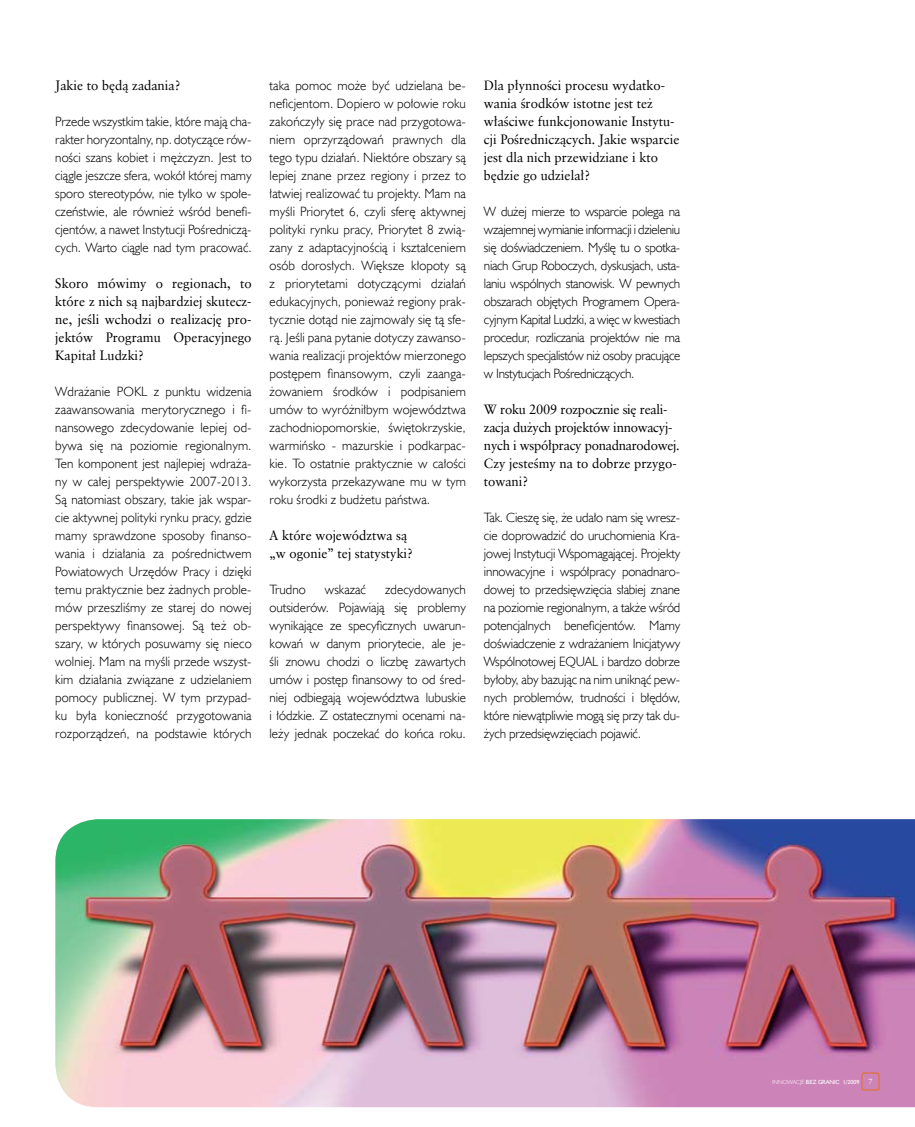
<style>
.page{position:relative;width:915px;height:1127px;background:#fff}
.page>*{position:absolute;margin:0;border:0;box-sizing:border-box;transform-origin:0 0}
.t1{font:13.5px/18px "Humanst 521 Lt EU";color:#000;text-align:justify}
.t2{font:13.5px/18px "Class Garmnd EU";color:#000}
.t3{font:13.5px/18px "Class Garmnd EU";letter-spacing:-.02em;color:#000}
.t4{font:6px "Humanst 521 EU";color:#fff}
.s1{font-family:"Humanst 521 Lt EU"}
.s2{font-family:"Class Garmnd EU";font-size:7.5px}
</style>
<div class="page">
<img style="left:55px;top:819px;width:859px;height:288px">
<div style="left:861px;top:1073px;width:17px;height:17px;border:1px solid #e36f1e;border-radius:2px"></div>
<p class="t2" style="left:55px;top:76px;width:127px">Jakie to będą zadania?</p>
<p class="t1" style="left:55px;top:112px;width:198px">Przede wszystkim takie, które mają cha&shy;rakter horyzontalny, np. dotyczące rów&shy;ności szans kobiet i mężczyzn. Jest to ciągle jeszcze sfera, wokół której mamy sporo stereotypów, nie tylko w społe&shy;czeństwie, ale również wśród benefi&shy;cjentów, a nawet Instytucji Pośredniczą&shy;cych. Warto ciągle nad tym pracować.</p>
<p class="t2" style="left:55px;top:274px;width:198px;text-align:justify">Skoro mówimy o regionach, to które z nich są najbardziej skutecz&shy;ne, jeśli wchodzi o realizację pro&shy;jektów Programu Operacyjnego Kapitał Ludzki?</p>
<p class="t1" style="left:55px;top:382px;width:198px">Wdrażanie POKL z punktu widzenia zaawansowania merytorycznego i fi&shy;nansowego zdecydowanie lepiej od&shy;bywa się na poziomie regionalnym.<br>Ten komponent jest najlepiej wdraża&shy;ny w całej perspektywie 2007-2013.<br>Są natomiast obszary, takie jak wspar&shy;cie aktywnej polityki rynku pracy, gdzie mamy sprawdzone sposoby finanso&shy;wania i działania za pośrednictwem Powiatowych Urzędów Pracy i dzięki temu praktycznie bez żadnych proble&shy;mów przeszliśmy ze starej do nowej perspektywy finansowej. Są też ob&shy;szary, w których posuwamy się nieco wolniej. M am na myśli przede wszyst&shy;kim działania związane z udzielaniem pomocy publicznej. W tym przypad&shy;ku była konieczność przygotowania rozporządzeń, na podstawie których</p>
<p class="t1" style="left:269px;top:76px;width:198px">taka pomoc może być udzielana be&shy;neficjentom. Dopiero w połowie roku zakończyły się prace nad przygotowa&shy;niem oprzyrządowań prawnych dla tego typu działań. Niektóre obszary są lepiej znane przez regiony i przez to łatwiej realizować tu projekty. M am na myśli Priorytet 6, czyli sferę aktywnej polityki rynku pracy, Priorytet 8 zwią&shy;zany z adaptacyjnością i kształceniem osób dorosłych. Większe kłopoty są z priorytetami dotyczącymi działań edukacyjnych, ponieważ regiony prak&shy;tycznie dotąd nie zajmowały się tą sfe&shy;rą. Jeśli pana pytanie dotyczy zawanso&shy;wania realizacji projektów mierzonego postępem finansowym, czyli zaanga&shy;żowaniem środków i podpisaniem umów to wyróżniłbym województwa zachodniopomorskie, świętokrzyskie, warmińsko - mazurskie i podkarpac&shy;kie. To ostatnie praktycznie w całości wykorzysta przekazywane mu w tym roku środki z budżetu państwa.</p>
<p class="t2" style="left:269px;top:526px;width:145px">A które województwa są „w ogonie” tej statystyki?</p>
<p class="t1" style="left:269px;top:580px;width:37px">Trudno</p>
<p class="t1" style="left:325px;top:580px;width:42px">wskazać</p>
<p class="t1" style="left:269px;top:580px;width:198px;text-indent:115px">zdecydowanych outsiderów. Pojawiają się problemy wynikające ze specyficznych uwarun&shy;kowań w danym priorytecie, ale je&shy;śli znowu chodzi o liczbę zawartych umów i postęp finansowy to od śred&shy;niej odbiegają województwa lubuskie i łódzkie. Z ostatecznymi ocenami na&shy;leży jednak poczekać do końca roku.</p>
<p class="t2" style="left:484px;top:76px;width:197px">Dla płynności procesu wydatko&shy;wania środków istotne jest też właściwe funkcjonowanie Instytu&shy;cji Pośredniczących. Jakie wsparcie jest dla nich przewidziane i kto będzie go udzielał?</p>
<p class="t1" style="left:484px;top:202px;width:198px">W dużej mierze to wsparcie polega na wzajemnej wymianie informacji i dzieleniu się doświadczeniem. Myślę tu o spotka&shy;niach Grup Roboczych, dyskusjach, usta&shy;laniu wspólnych stanowisk. W pewnych obszarach objętych Programem Opera&shy;cyjnym Kapitał Ludzki, a więc w kwestiach procedur, rozliczania projektów nie ma lepszych specjalistów niż osoby pracujące w Instytucjach Pośredniczących.</p>
<p class="t3" style="left:484px;top:400px;width:197px">W roku 2009 rozpocznie się reali&shy;zacja dużych projektów innowacyj&shy;nych i współpracy ponadnarodowej.<br>Czy jesteśmy na to dobrze przygo&shy;towani?</p>
<p class="t1" style="left:484px;top:508px;width:198px">Tak. Cieszę się, że udało nam się wresz&shy;cie doprowadzić do uruchomienia Kra&shy;jowej Instytucji Wspomagającej. Projekty innowacyjne i współpracy ponadnaro&shy;dowej to przedsięwzięcia słabiej znane na poziomie regionalnym, a także wśród potencjalnych beneficjentów. M amy doświadczenie z wdrażaniem Inicjatywy Wspólnotowej EQUAL i bardzo dobrze byłoby, aby bazując na nim uniknąć pew&shy;nych problemów, trudności i błędów, które niewątpliwie mogą się przy tak du&shy;żych przedsięwzięciach pojawić.</p>
<p class="t4" style="left:771px;top:1078px;width:102px"><span class="s1">i nnowacje</span> BEZ G RANIC 1/2009 <span class="s2">7</span></p>
</div>
